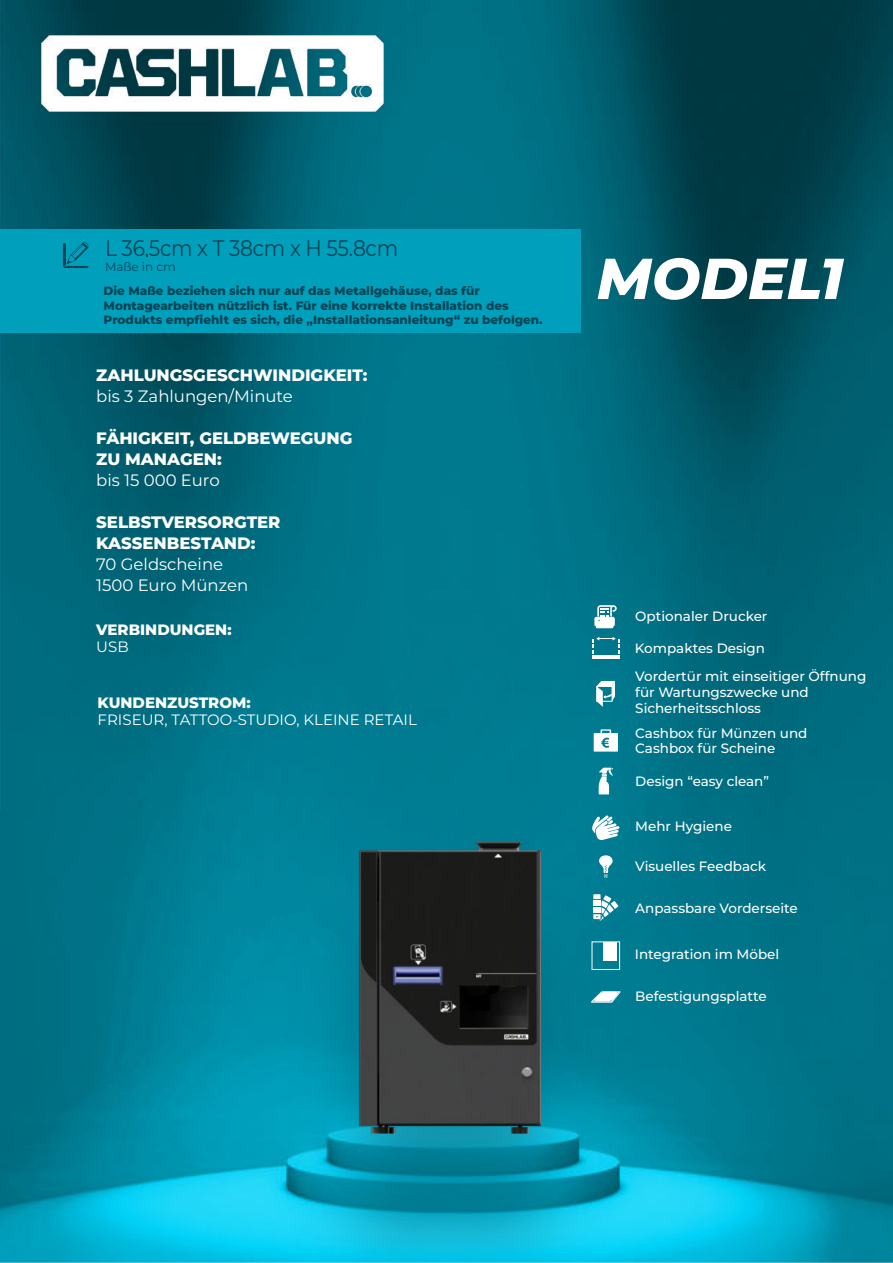
<style>
.page{position:relative;width:893px;height:1263px;background:#fff}
.page>*{position:absolute;margin:0;border:0;box-sizing:border-box;transform-origin:0 0}
.t1{font:italic 800 57.6px "Montserrat";color:#fff}
.t2{font:22.5px "Montserrat";letter-spacing:-.015em;color:#004555;scale:.9 1}
.t3{font:800 16.5px/21px "Montserrat";color:#fff}
.t4{font:16.5px/21px "Montserrat";color:#fff}
.t5{font:15px "Montserrat";color:#fff}
.t6{font:800 15px "Montserrat";color:#fff}
.t7{font:500 13.5px/16.2px "Montserrat";color:#fff}
.t8{font:800 12px/14.4px "Montserrat";color:#004555}
.t9{font:12px "Montserrat";color:#004555}
</style>
<div class="page">
<img style="left:0;top:0;width:893px;height:1263px">
<img style="left:42px;top:36px;width:341px;height:76px">
<div style="left:0;top:229px;width:581px;height:104px;background:#00a0bd"></div>
<svg style="left:63px;top:242px;width:26px;height:26px"></svg>
<img style="left:287px;top:880px;width:325px;height:383px">
<img style="left:359px;top:842px;width:181px;height:292px">
<svg style="left:594px;top:605px;width:23px;height:23px"></svg>
<svg style="left:597px;top:681px;width:18px;height:26px"></svg>
<svg style="left:599px;top:768px;width:14px;height:26px"></svg>
<svg style="left:592px;top:815px;width:28px;height:25px"></svg>
<svg style="left:599px;top:855px;width:14px;height:23px"></svg>
<svg style="left:593px;top:894px;width:25px;height:26px"></svg>
<hr style="left:592px;top:655px;width:28px;height:3px;background:#fff">
<svg style="left:592px;top:637px;width:27px;height:17px"></svg>
<div style="left:592px;top:941px;width:28px;height:29px;border:1px solid #fff"></div>
<div style="left:603px;top:942px;width:14px;height:19px;background:#fff"></div>
<svg style="left:594px;top:729px;width:24px;height:23px"></svg>
<svg style="left:591px;top:991px;width:29px;height:12px"></svg>
<h2 class="t2" style="left:105px;top:232px;width:327px">L 36.5cm x T 38cm x H 55.8cm</h2>
<p class="t9" style="left:105px;top:258px;width:72px">Maße in cm</p>
<h1 class="t1" style="left:597px;top:236px;width:248px">MODEL1</h1>
<p class="t8" style="left:104px;top:283px;width:441px">Die Maße beziehen sich nur auf das Metallgehäuse, das für<br>Montagearbeiten nützlich ist. Für eine korrekte Installation des<br>Produkts empfiehlt es sich, die „Installationsanleitung“ zu befolgen.</p>
<p class="t3" style="left:96px;top:363px;width:273px">ZAHLUNGSGESCHWINDIGKEIT:</p>
<p class="t4" style="left:96px;top:385px;width:198px">bis 3 Zahlungen/Minute</p>
<p class="t3" style="left:96px;top:426px;width:258px">FÄHIGKEIT, GELDBEWEGUNG<br>ZU MANAGEN:</p>
<p class="t4" style="left:96px;top:469px;width:125px">bis 15 000 Euro</p>
<p class="t3" style="left:96px;top:510px;width:186px">SELBSTVERSORGTER<br>KASSENBESTAND:</p>
<p class="t4" style="left:96px;top:553px;width:153px">70 Geldscheine<br>1500 Euro Mü nzen</p>
<p class="t6" style="left:96px;top:619px;width:137px">VERBINDUNGEN:</p>
<p class="t5" style="left:96px;top:637px;width:34px">USB</p>
<p class="t6" style="left:98px;top:691px;width:154px">KUNDENZUSTROM:</p>
<p class="t5" style="left:98px;top:709px;width:321px">FRISEUR, TATTOO-STUDIO, KLEINE RETAIL</p>
<p class="t7" style="left:635px;top:607px;width:134px">Optionaler Drucker</p>
<p class="t7" style="left:635px;top:640px;width:132px">Kompaktes Design</p>
<p class="t7" style="left:635px;top:667px;width:233px">Vordertür mit einseitiger Öffnung für Wartungszwecke und<br>Sicherheitsschloss</p>
<p class="t7" style="left:635px;top:725px;width:174px;line-height:15px">Cashbox für Münzen und<br>Cashbox für Scheine</p>
<p class="t7" style="left:635px;top:772px;width:135px">Design “easy clean”</p>
<p class="t7" style="left:635px;top:817px;width:98px">Mehr Hygiene</p>
<p class="t7" style="left:635px;top:857px;width:132px">Visuelles Feedback</p>
<p class="t7" style="left:635px;top:899px;width:164px">Anpassbare Vorderseite</p>
<p class="t7" style="left:635px;top:945px;width:146px">Integration im Möbel</p>
<p class="t7" style="left:635px;top:987px;width:133px">Befestigungsplatte</p>
</div>
